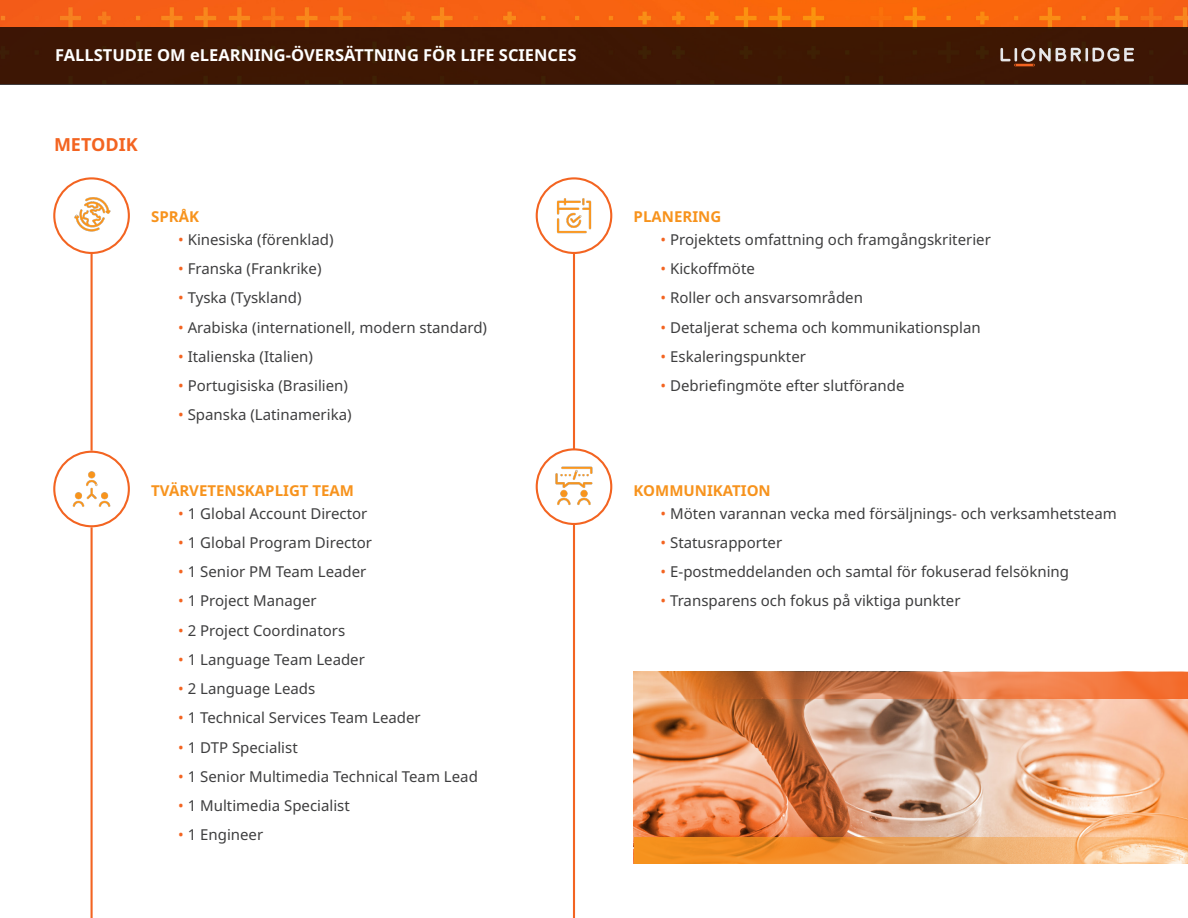
<style>
.page{position:relative;width:1188px;height:918px;background:#fff}
.page>*{position:absolute;margin:0;border:0;box-sizing:border-box;transform-origin:0 0}
.t1{font:700 18px "Noto Sans";color:#f36421}
.t2{font:700 16.5px "Noto Sans";color:#fff}
.t3{font:15px "Noto Sans";color:#3e3e3f}
.t4{font:700 15px "Noto Sans";color:#f7931d}
.s1{color:#f36421}
</style>
<div class="page">
<img style="left:0;top:0;width:1188px;height:27px">
<div style="left:0;top:27px;width:1188px;height:58px;background:#3e1704"></div>
<img style="left:74px;top:197px;width:37px;height:35px">
<img style="left:548px;top:190px;width:52px;height:44px">
<img style="left:66px;top:463px;width:51px;height:52px">
<img style="left:548px;top:461px;width:52px;height:44px">
<img style="left:634px;top:699px;width:554px;height:138px">
<svg style="left:1000px;top:48px;width:134px;height:18px"></svg>
<div style="left:53px;top:177px;width:77px;height:77px;border:2px solid #f36421;border-radius:50%"></div>
<div style="left:536px;top:177px;width:76px;height:77px;border:2px solid #f36421;border-radius:50%"></div>
<div style="left:53px;top:451px;width:77px;height:76px;border:2px solid #f36421;border-radius:50%"></div>
<div style="left:536px;top:448px;width:76px;height:77px;border:2px solid #f36421;border-radius:50%"></div>
<hr style="left:91px;top:254px;width:2px;height:197px;background:#f36421">
<hr style="left:573px;top:254px;width:2px;height:195px;background:#f36421">
<hr style="left:91px;top:527px;width:2px;height:391px;background:#f36421">
<hr style="left:573px;top:525px;width:2px;height:393px;background:#f36421">
<svg style="left:634px;top:672px;width:554px;height:27px"></svg>
<svg style="left:634px;top:837px;width:554px;height:27px"></svg>
<p class="t2" style="left:55px;top:46px;width:523px">FALLSTUDIE OM eLEARNING-ÖVERSÄTTNING FÖR LIFE SCIENCES</p>
<p class="t1" style="left:54px;top:134px;width:85px">METODIK</p>
<p class="t4" style="left:151px;top:209px;width:49px">SPRÅK</p>
<p class="t3" style="left:178px;top:229px;width:157px"><span class="s1">•</span> Kinesiska (förenklad)</p>
<p class="t3" style="left:178px;top:258px;width:145px"><span class="s1">•</span> Franska (Frankrike)</p>
<p class="t3" style="left:178px;top:287px;width:125px"><span class="s1">•</span> Tyska (Tyskland)</p>
<p class="t3" style="left:178px;top:317px;width:310px"><span class="s1">•</span> Arabiska (internationell, modern standard)</p>
<p class="t3" style="left:178px;top:346px;width:136px"><span class="s1">•</span> Italienska (Italien)</p>
<p class="t3" style="left:178px;top:375px;width:171px"><span class="s1">•</span> Portugisiska (Brasilien)</p>
<p class="t3" style="left:178px;top:404px;width:175px"><span class="s1">•</span> Spanska (Latinamerika)</p>
<p class="t4" style="left:151px;top:482px;width:204px">TVÄRVETENSKAPLIGT TEAM</p>
<p class="t3" style="left:178px;top:503px;width:191px"><span class="s1">•</span> 1 Global Account Director</p>
<p class="t3" style="left:178px;top:532px;width:195px"><span class="s1">•</span> 1 Global Program Director</p>
<p class="t3" style="left:178px;top:561px;width:190px"><span class="s1">•</span> 1 Senior PM Team Leader</p>
<p class="t3" style="left:178px;top:590px;width:140px"><span class="s1">•</span> 1 Project Manager</p>
<p class="t3" style="left:178px;top:620px;width:169px"><span class="s1">•</span> 2 Project Coordinators</p>
<p class="t3" style="left:178px;top:649px;width:188px"><span class="s1">•</span> 1 Language Team Leader</p>
<p class="t3" style="left:178px;top:678px;width:139px"><span class="s1">•</span> 2 Language Leads</p>
<p class="t3" style="left:178px;top:707px;width:244px"><span class="s1">•</span> 1 Technical Services Team Leader</p>
<p class="t3" style="left:178px;top:737px;width:121px"><span class="s1">•</span> 1 DTP Specialist</p>
<p class="t3" style="left:178px;top:766px;width:301px"><span class="s1">•</span> 1 Senior Multimedia Technical Team Lead</p>
<p class="t3" style="left:178px;top:795px;width:173px"><span class="s1">•</span> 1 Multimedia Specialist</p>
<p class="t3" style="left:178px;top:824px;width:87px"><span class="s1">•</span> 1 Engineer</p>
<p class="t4" style="left:634px;top:209px;width:89px">PLANERING</p>
<p class="t3" style="left:661px;top:229px;width:332px"><span class="s1">•</span> Projektets omfattning och framgångskriterier</p>
<p class="t3" style="left:661px;top:258px;width:96px"><span class="s1">•</span> Kickoffmöte</p>
<p class="t3" style="left:661px;top:287px;width:204px"><span class="s1">•</span> Roller och ansvarsområden</p>
<p class="t3" style="left:661px;top:317px;width:322px"><span class="s1">•</span> Detaljerat schema och kommunikationsplan</p>
<p class="t3" style="left:661px;top:346px;width:147px"><span class="s1">•</span> Eskaleringspunkter</p>
<p class="t3" style="left:661px;top:375px;width:245px"><span class="s1">•</span> Debriefingmöte efter slutförande</p>
<p class="t4" style="left:634px;top:482px;width:139px">KOMMUNIKATION</p>
<p class="t3" style="left:661px;top:503px;width:458px"><span class="s1">•</span> Möten varannan vecka med försäljnings- och verksamhetsteam</p>
<p class="t3" style="left:661px;top:532px;width:123px"><span class="s1">•</span> Statusrapporter</p>
<p class="t3" style="left:661px;top:561px;width:410px"><span class="s1">•</span> E-postmeddelanden och samtal för fokuserad felsökning</p>
<p class="t3" style="left:661px;top:590px;width:301px"><span class="s1">•</span> Transparens och fokus på viktiga punkter</p>
</div>
